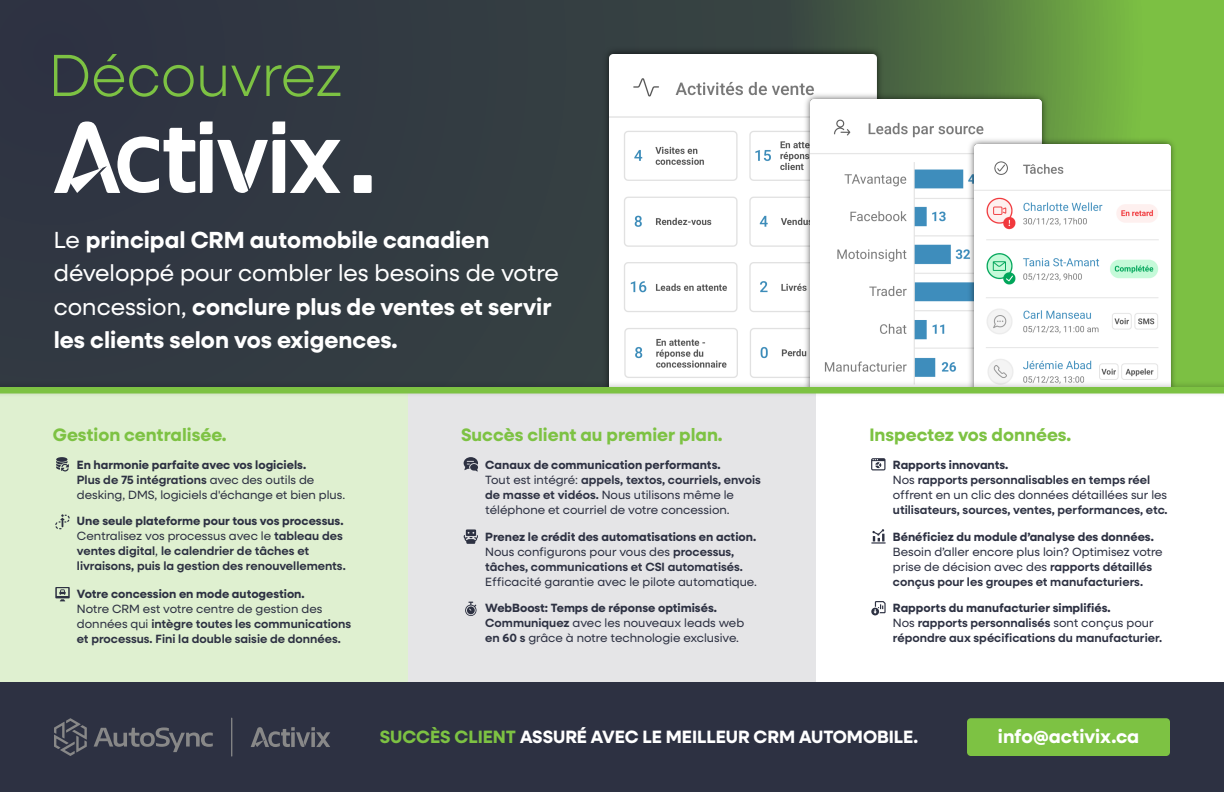
<style>
.page{position:relative;width:1224px;height:792px;background:#fff}
.page>*{position:absolute;margin:0;border:0;box-sizing:border-box;transform-origin:0 0}
.t1{font:300 59.6px "Neulis Sans";color:#7dc243;scale:.94 1}
.t2{font:700 23.4px "Neulis Sans";color:#fff}
.t3{font:23.4px "Neulis Sans";color:#fff}
.t4{font:700 19px "Neulis Sans";color:#fff}
.t5{font:700 18.1px "Neulis Sans";color:#7dc243}
.t6{font:700 17.9px "Neulis Sans";color:#fff}
.t7{font:600 12px "Neulis Sans";color:#2d3142}
.t8{font:12px "Neulis Sans";color:#2d3142}
.t9{font:700 12px "Neulis Sans";color:#2d3142}
.s1{font-weight:400}
.s2{font-weight:600}
.s3{color:#7dc243}
</style>
<div class="page">
<svg style="left:0;top:0;width:1224px;height:379px;background:#3d4e42"></svg>
<img style="left:601px;top:45px;width:284px;height:334px">
<img style="left:610px;top:54px;width:267px;height:325px">
<img style="left:801px;top:90px;width:249px;height:289px">
<img style="left:810px;top:99px;width:231px;height:280px">
<img style="left:966px;top:136px;width:213px;height:243px">
<img style="left:975px;top:145px;width:195px;height:234px">
<div style="left:0;top:390px;width:408px;height:292px;background:#dff0d0"></div>
<div style="left:408px;top:390px;width:408px;height:292px;background:#e5e5e7"></div>
<div style="left:0;top:682px;width:1224px;height:110px;background:#2d3142"></div>
<svg style="left:871px;top:458px;width:15px;height:12px"></svg>
<svg style="left:871px;top:601px;width:15px;height:14px"></svg>
<svg style="left:871px;top:529px;width:15px;height:15px"></svg>
<svg style="left:464px;top:457px;width:14px;height:15px"></svg>
<svg style="left:465px;top:602px;width:12px;height:14px"></svg>
<svg style="left:463px;top:529px;width:15px;height:15px"></svg>
<svg style="left:56px;top:457px;width:13px;height:15px"></svg>
<svg style="left:55px;top:514px;width:15px;height:15px"></svg>
<svg style="left:55px;top:587px;width:15px;height:14px"></svg>
<div style="left:967px;top:718px;width:203px;height:38px;background:#7dc243;border-radius:4px"></div>
<svg style="left:54px;top:718px;width:33px;height:38px"></svg>
<svg style="left:94px;top:727px;width:119px;height:25px"></svg>
<img style="left:0;top:379px;width:1224px;height:15px">
<div style="left:0;top:387px;width:1224px;height:6px;background:#7dc243"></div>
<svg style="left:251px;top:727px;width:79px;height:20px"></svg>
<hr style="left:231px;top:718px;width:1px;height:38px;background:#888">
<div style="left:354px;top:175px;width:18px;height:18px;background:#fff;border-radius:2px"></div>
<svg style="left:54px;top:121px;width:286px;height:72px"></svg>
<p class="t1" style="left:49px;top:50px;width:314px">Découvrez</p>
<p class="t2" style="left:54px;top:230px;width:437px"><span class="s1">Le</span> principal CRM automobile canadien</p>
<p class="t3" style="left:54px;top:263px;width:507px">développé pour combler les besoins de votre</p>
<p class="t2" style="left:54px;top:297px;width:499px"><span class="s1">concession,</span> conclure plus de ventes et servir</p>
<p class="t2" style="left:54px;top:330px;width:345px">les clients selon vos exigences.</p>
<p class="t5" style="left:53px;top:427px;width:175px">Gestion centralisée.</p>
<p class="t5" style="left:461px;top:427px;width:263px">Succès client au premier plan.</p>
<p class="t5" style="left:869px;top:427px;width:204px">Inspectez vos données.</p>
<p class="t9" style="left:77px;top:459px;width:231px">En harmonie parfaite avec vos logiciels.</p>
<p class="t7" style="left:77px;top:474px;width:239px">Plus de 75 intégrations <span class="s1">avec des outils de</span></p>
<p class="t8" style="left:77px;top:489px;width:270px">desking, DMS, logiciels d'échange et bien plus.</p>
<p class="t9" style="left:77px;top:516px;width:268px">Une seule plateforme pour tous vos processus.</p>
<p class="t8" style="left:77px;top:531px;width:267px">Centralisez vos processus avec le <span class="s2">tableau des</span></p>
<p class="t7" style="left:77px;top:546px;width:234px">ventes digital<span class="s1">,</span> le calendrier de tâches et</p>
<p class="t7" style="left:77px;top:561px;width:270px">livraisons, puis la gestion des renouvellements.</p>
<p class="t9" style="left:77px;top:588px;width:229px">Votre concession en mode autogestion.</p>
<p class="t8" style="left:77px;top:603px;width:247px">Notre CRM est votre centre de gestion des</p>
<p class="t7" style="left:77px;top:618px;width:276px"><span class="s1">données qui</span> intègre toutes les communications</p>
<p class="t7" style="left:77px;top:633px;width:265px">et processus. Fini la double saisie de données.</p>
<p class="t9" style="left:485px;top:459px;width:237px">Canaux de communication performants.</p>
<p class="t7" style="left:485px;top:474px;width:277px"><span class="s1">Tout est intégré:</span> appels, textos, courriels, envois</p>
<p class="t8" style="left:485px;top:489px;width:250px"><span class="s2">de masse et vidéos.</span> Nous utilisons même le</p>
<p class="t8" style="left:485px;top:504px;width:246px">téléphone et courriel de votre concession.</p>
<p class="t9" style="left:485px;top:531px;width:272px">Prenez le crédit des automatisations en action.</p>
<p class="t8" style="left:485px;top:546px;width:251px">Nous configurons pour vous des <span class="s2">processus,</span></p>
<p class="t7" style="left:485px;top:561px;width:259px">tâches, communications et CSI automatisés.</p>
<p class="t8" style="left:485px;top:576px;width:273px">Efficacité garantie avec le pilote automatique.</p>
<p class="t9" style="left:485px;top:603px;width:233px">WebBoost: Temps de réponse optimisés.</p>
<p class="t8" style="left:485px;top:618px;width:261px"><span class="s2">Communiquez</span> avec les nouveaux leads web</p>
<p class="t8" style="left:485px;top:633px;width:255px"><span class="s2">en 60 s</span> grâce à notre technologie exclusive.</p>
<p class="t9" style="left:893px;top:459px;width:117px">Rapports innovants.</p>
<p class="t7" style="left:893px;top:474px;width:259px"><span class="s1">Nos</span> rapports personnalisables en temps réel</p>
<p class="t8" style="left:893px;top:489px;width:276px">offrent en un clic des données détaillées sur les</p>
<p class="t7" style="left:893px;top:504px;width:276px">utilisateurs, sources, ventes, performances, etc.</p>
<p class="t9" style="left:893px;top:531px;width:262px">Bénéficiez du module d’analyse des données.</p>
<p class="t8" style="left:893px;top:546px;width:271px">Besoin d’aller encore plus loin? Optimisez votre</p>
<p class="t8" style="left:893px;top:561px;width:261px">prise de décision avec des <span class="s2">rapports détaillés</span></p>
<p class="t7" style="left:893px;top:576px;width:252px">conçus pour les groupes et manufacturiers.</p>
<p class="t9" style="left:893px;top:603px;width:219px">Rapports du manufacturier simplifiés.</p>
<p class="t7" style="left:893px;top:618px;width:262px"><span class="s1">Nos</span> rapports personnalisés <span class="s1">sont conçus pour</span></p>
<p class="t7" style="left:893px;top:633px;width:271px">répondre aux spécifications du manufacturier.</p>
<p class="t6" style="left:380px;top:729px;width:540px"><span class="s3">SUCCÈS CLIENT</span> ASSURÉ AVEC LE MEILLEUR CRM AUTOMOBILE.</p>
<p class="t4" style="left:998px;top:728px;width:143px">info@activix.ca</p>
</div>
